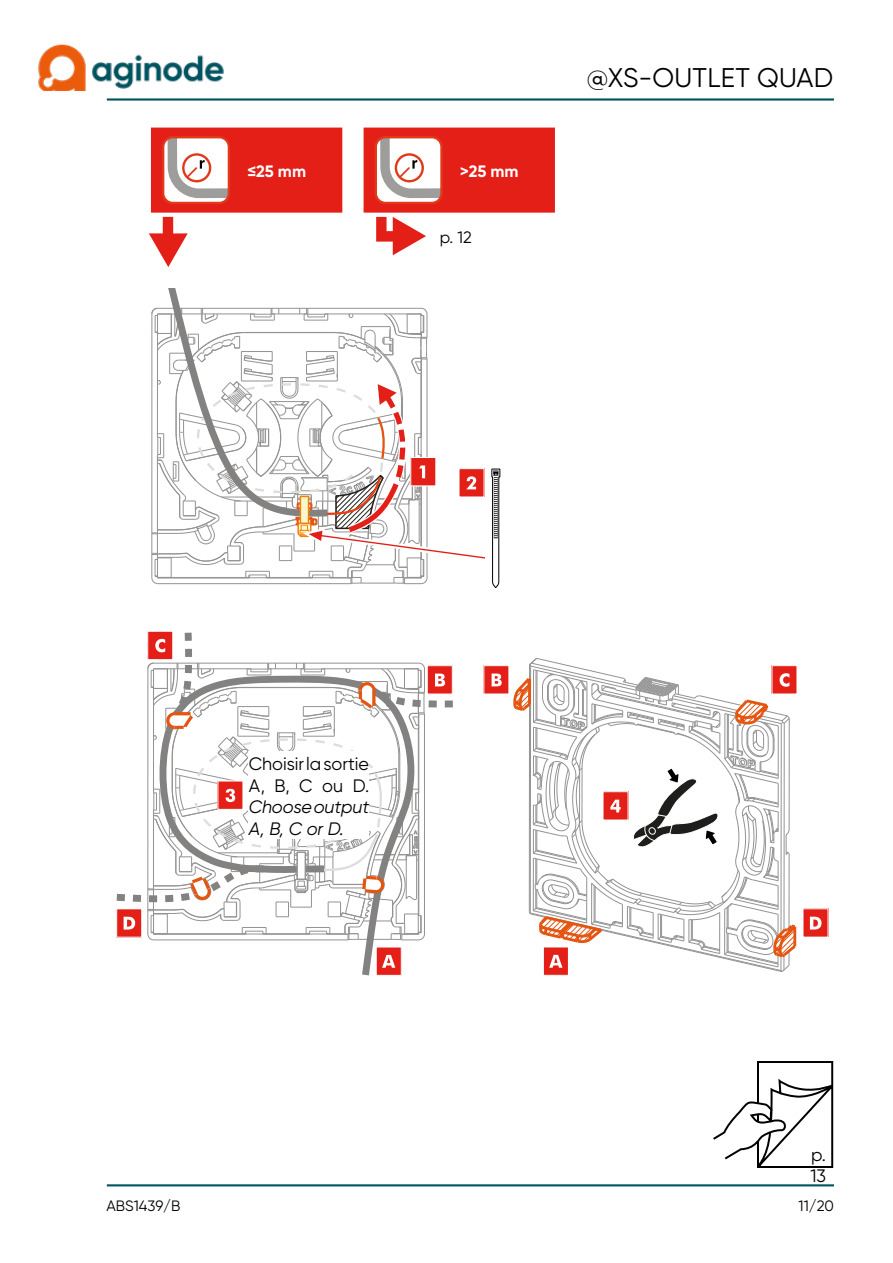
<style>
.page{position:relative;width:893px;height:1263px;background:#fff}
.page>*{position:absolute;margin:0;border:0;box-sizing:border-box;transform-origin:0 0}
.t1{font:27px "Gilroy";letter-spacing:.01em;color:#000}
.t2{font:18px/21.6px "Gilroy";color:#000}
.t3{font:italic 18px/21.6px "Gilroy";letter-spacing:-.01em;color:#000}
.t4{font:700 16.5px "Gilroy";letter-spacing:-.005em;color:#fff}
.t5{font:16.5px "Gilroy";color:#000}
.t6{font:15px "Gilroy";color:#000}
</style>
<div class="page">
<img style="left:38px;top:44px;width:186px;height:46px">
<hr style="left:107px;top:98px;width:727px;height:3px;background:#00525f">
<hr style="left:107px;top:1184px;width:727px;height:2px;background:#00525f">
<svg style="left:151px;top:288px;width:349px;height:300px"></svg>
<div style="left:376px;top:947px;width:25px;height:28px;background:#e41f18"></div>
<div style="left:376px;top:946px;width:26px;height:30px;border:1px solid #fff"></div>
<svg style="left:382px;top:955px;width:13px;height:13px"></svg>
<div style="left:147px;top:631px;width:26px;height:29px;border:1px solid #fff"></div>
<div style="left:116px;top:908px;width:26px;height:30px;border:1px solid #fff"></div>
<svg style="left:117px;top:633px;width:336px;height:308px"></svg>
<div style="left:249px;top:752px;width:120px;height:87px;background:#fff"></div>
<div style="left:543px;top:947px;width:25px;height:28px;background:#e41f18"></div>
<div style="left:543px;top:946px;width:26px;height:30px;border:1px solid #fff"></div>
<div style="left:484px;top:666px;width:25px;height:28px;background:#e41f18"></div>
<svg style="left:492px;top:673px;width:10px;height:13px"></svg>
<div style="left:803px;top:909px;width:25px;height:28px;background:#e41f18"></div>
<div style="left:802px;top:908px;width:27px;height:30px;border:1px solid #fff"></div>
<svg style="left:810px;top:917px;width:11px;height:12px"></svg>
<svg style="left:713px;top:1061px;width:120px;height:107px"></svg>
<svg style="left:376px;top:217px;width:50px;height:38px"></svg>
<svg style="left:149px;top:217px;width:39px;height:50px"></svg>
<div style="left:151px;top:128px;width:191px;height:85px;background:#e41f18;border:2px solid #e41f18"></div>
<svg style="left:162px;top:136px;width:68px;height:68px;background:#e3c2bd"></svg>
<div style="left:364px;top:128px;width:191px;height:85px;background:#e41f18;border:2px solid #e41f18"></div>
<svg style="left:375px;top:136px;width:68px;height:68px;background:#e3c2bd"></svg>
<svg style="left:513px;top:658px;width:284px;height:314px"></svg>
<p class="t4" style="left:248px;top:161px;width:60px">≤25 mm</p>
<p class="t4" style="left:460px;top:161px;width:60px">&gt;25 mm</p>
<p class="t5" style="left:440px;top:227px;width:34px">p. 12</p>
<h1 class="t1" style="left:587px;top:61px;width:248px">@XS-OUTLET QUAD</h1>
<p class="t2" style="left:249px;top:753px;width:122px">Choisir la sortie<br>A, B, C ou D.</p>
<p class="t3" style="left:249px;top:796px;width:122px">Choose output<br>A, B, C or D.</p>
<p class="t2" style="left:810px;top:1143px;width:17px">p.<br>13</p>
<p class="t6" style="left:106px;top:1196px;width:76px">ABS1439/B</p>
<p class="t6" style="left:799px;top:1197px;width:37px">11/20</p>
</div>
